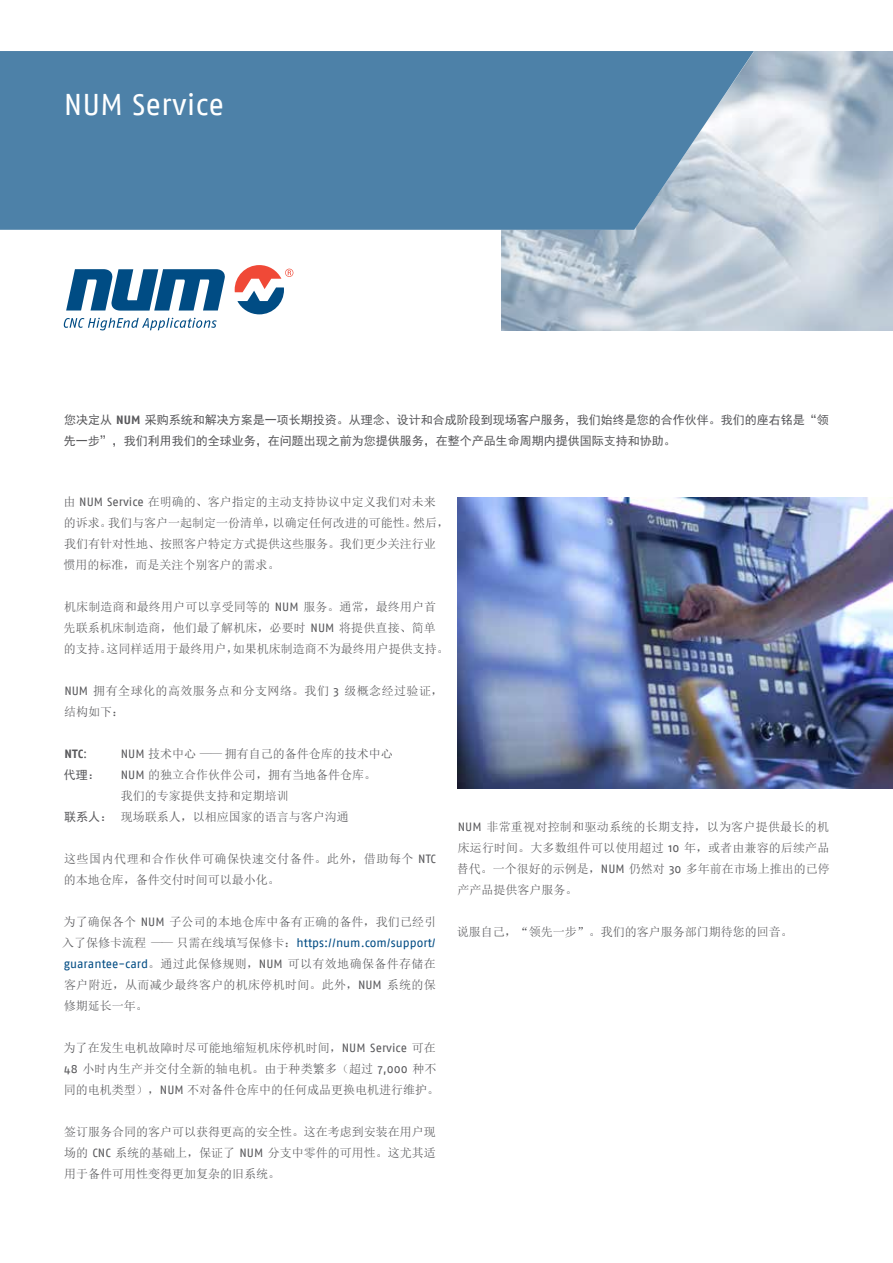
<style>
.page{position:relative;width:893px;height:1263px;background:#fff}
.page>*{position:absolute;margin:0;border:0;box-sizing:border-box;transform-origin:0 0}
.t1{font:30px "Fago No";color:#fff}
.t2{font:12px/21px "Sim Sun";color:#58585b}
.t3{font:12px/21px "Sim Hei";color:#58585b}
.t4{font:12px/21px "Sim Sun";letter-spacing:.045em;color:#58585b}
.t5{font:12px "Fago No";color:#004b83}
.t6{font:12px/21px "Sim Sun";letter-spacing:.04em;color:#58585b}
.t7{font:700 12px "Fago No";color:#58585b}
.s1{font-family:"Fago No";font-weight:700}
.s2{font-family:"Fago No"}
.s3{font-weight:400}
.s4{font-family:"Sim Hei"}
.s5{font-family:"Sim Sun";color:#58585b}
.s6{font-family:"Fago No";color:#004b83}
</style>
<div class="page">
<img style="left:457px;top:497px;width:436px;height:291px">
<svg style="left:66px;top:269px;width:159px;height:42px"></svg>
<svg style="left:64px;top:318px;width:153px;height:12px"></svg>
<svg style="left:235px;top:265px;width:58px;height:49px"></svg>
<img style="left:501px;top:51px;width:392px;height:279px">
<svg style="left:0;top:51px;width:754px;height:179px;background:#5687ac"></svg>
<h1 class="t1" style="left:64px;top:88px;width:162px">NUM Service</h1>
<p class="t3" style="left:64px;top:409px;width:766px">您决定从 <span class="s1">NUM</span> 采购系统和解决方案是一项长期投资。从理念、设计和合成阶段到现场客户服务，我们始终是您的合作伙伴。我们的座右铭是“领先一步”，我们利用我们的全球业务，在问题出现之前为您提供服务，在整个产品生命周期内提供国际支持和协助。</p>
<p class="t2" style="left:63px;top:491px;width:387px">由 <span class="s2">NUM Service</span> 在明确的、客户指定的主动支持协议中定义我们对未来的诉求。我们与客户一起制定一份清单，以确定任何改进的可能性。然后，我们有针对性地、按照客户特定方式提供这些服务。我们更少关注行业惯用的标准，而是关注个别客户的需求。</p>
<p class="t2" style="left:64px;top:596px;width:387px">机床制造商和最终用户可以享受同等的 <span class="s2">NUM</span> 服务。通常，最终用户首先联系机床制造商，他们最了解机床，必要时 <span class="s2">NUM</span> 将提供直接、简单的支持。这同样适用于最终用户，如果机床制造商不为最终用户提供支持。</p>
<p class="t6" style="left:64px;top:680px;width:380px"><span class="s2">NUM</span> 拥有全球化的高效服务点和分支网络。我们 <span class="s2">3</span> 级概念经过验证，结构如下：</p>
<p class="t7" style="left:65px;top:747px;width:24px">NTC<span class="s3">:</span></p>
<p class="t2" style="left:121px;top:743px;width:273px"><span class="s2">NUM</span> 技术中心 —— 拥有自己的备件仓库的技术中心</p>
<p class="t3" style="left:64px;top:764px;width:37px">代理：</p>
<p class="t2" style="left:121px;top:764px;width:257px"><span class="s2">NUM</span> 的独立合作伙伴公司，拥有当地备件仓库。</p>
<p class="t2" style="left:121px;top:785px;width:169px">我们的专家提供支持和定期培训</p>
<p class="t2" style="left:64px;top:806px;width:286px"><span class="s4">联系人：</span> 现场联系人，以相应国家的语言与客户沟通</p>
<p class="t4" style="left:64px;top:848px;width:374px">这些国内代理和合作伙伴可确保快速交付备件。此外，借助每个 <span class="s2">NTC</span>的本地仓库，备件交付时间可以最小化。</p>
<p class="t2" style="left:64px;top:911px;width:374px">为了确保各个 <span class="s2">NUM</span> 子公司的本地仓库中备有正确的备件，我们已经引</p>
<p class="t5" style="left:62px;top:936px;width:375px"><span class="s5">入了保修卡流程 —— 只需在线填写保修卡：</span>https://num.com/support/</p>
<p class="t2" style="left:64px;top:953px;width:374px;text-align:justify"><span class="s6">guarantee-card</span>。通过此保修规则，<span class="s2">NUM</span> 可以有效地确保备件存储在客户附近，从而减少最终客户的机床停机时间。此外，<span class="s2">NUM</span> 系统的保修期延长一年。</p>
<p class="t2" style="left:64px;top:1037px;width:377px">为了在发生电机故障时尽可能地缩短机床停机时间，<span class="s2">NUM Service</span> 可在<br><span class="s2">48</span> 小时内生产并交付全新的轴电机。由于种类繁多（超过 <span class="s2">7,000</span> 种不同的电机类型），<span class="s2">NUM</span> 不对备件仓库中的任何成品更换电机进行维护。</p>
<p class="t2" style="left:64px;top:1121px;width:373px;text-align:justify">签订服务合同的客户可以获得更高的安全性。这在考虑到安装在用户现场的 <span class="s2">CNC</span> 系统的基础上，保证了 <span class="s2">NUM</span> 分支中零件的可用性。这尤其适用于备件可用性变得更加复杂的旧系统。</p>
<p class="t2" style="left:457px;top:816px;width:374px;text-align:justify"><span class="s2">NUM</span> 非常重视对控制和驱动系统的长期支持，以为客户提供最长的机床运行时间。大多数组件可以使用超过 <span class="s2">10</span> 年，或者由兼容的后续产品替代。一个很好的示例是，<span class="s2">NUM</span> 仍然对 <span class="s2">30</span> 多年前在市场上推出的已停产产品提供客户服务。</p>
<p class="t2" style="left:457px;top:921px;width:337px">说服自己，“领先一步”。我们的客户服务部门期待您的回音。</p>
</div>
